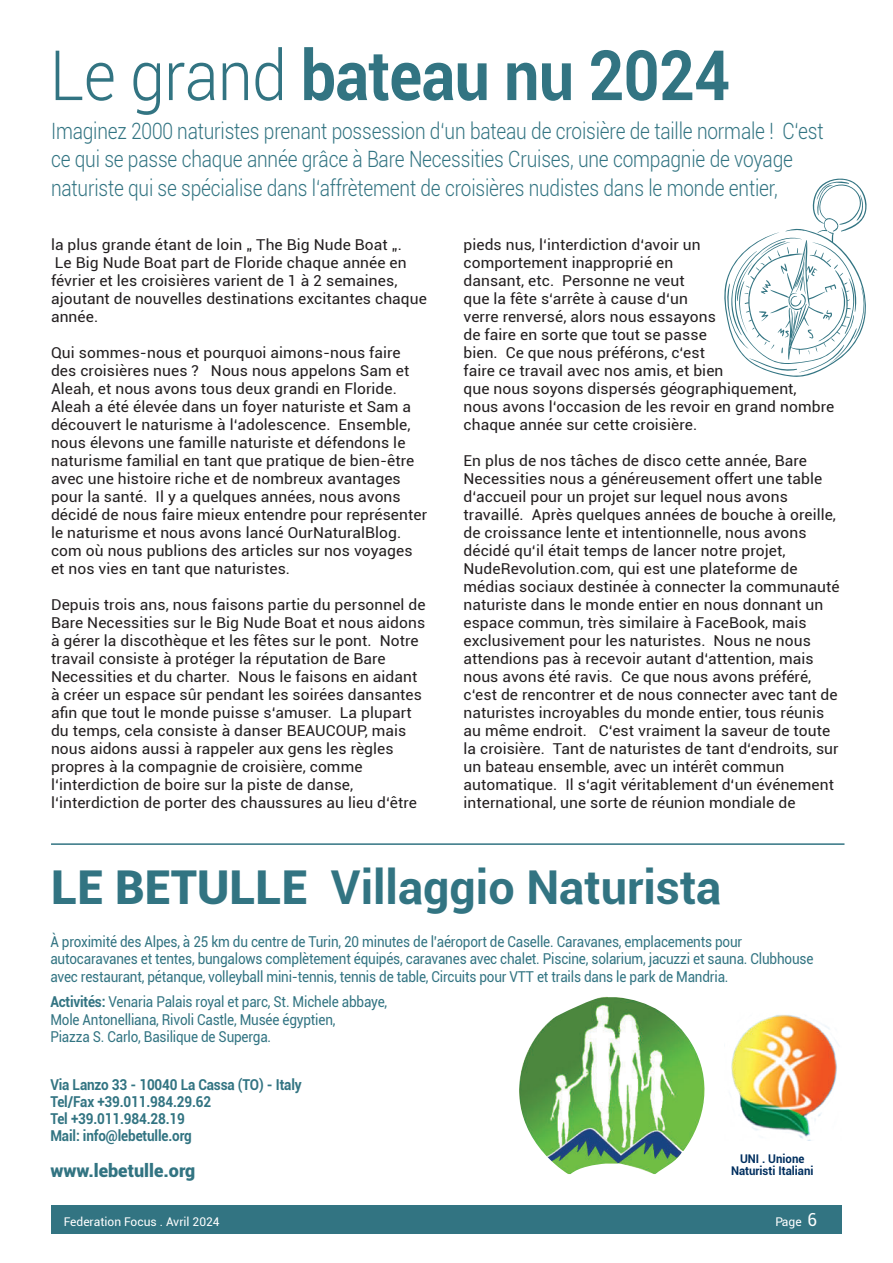
<style>
.page{position:relative;width:893px;height:1263px;background:#fff}
.page>*{position:absolute;margin:0;border:0;box-sizing:border-box;transform-origin:0 0}
.t1{font:700 69.45px "Roboto";letter-spacing:-.01em;color:#327482;scale:.9 1}
.t2{font:700 46.65px "Roboto";color:#327482}
.t3{font:300 22.5px/28.5px "Roboto";letter-spacing:-.01em;color:#327482;scale:.85 1}
.t4{font:900 18px "Roboto";color:#327482}
.t5{font:15px/18px "Roboto";letter-spacing:.005em;color:#231f20;scale:1.04 1}
.t6{font:15px/17.2px "Roboto";letter-spacing:-.015em;color:#327482;scale:.9 1}
.t7{font:700 15px/17.2px "Roboto";letter-spacing:-.01em;color:#327482;scale:.9 1}
.t8{font:12px "Roboto";color:#fff}
.t9{font:700 12px/12px "Roboto";color:#002f5f;text-align:center;scale:.95 1}
.s1{font-weight:300}
.s2{font-weight:900}
.s3{font-weight:700}
.s4{font-size:18px}
</style>
<div class="page">
<div style="left:51px;top:1205px;width:791px;height:29px;background:#327482"></div>
<hr style="left:51px;top:843px;width:793px;height:2px;background:#327482">
<svg style="left:724px;top:178px;width:143px;height:199px"></svg>
<img style="left:519px;top:996px;width:186px;height:178px">
<img style="left:731px;top:1014px;width:106px;height:127px">
<h1 class="t1" style="left:50px;top:45px;width:757px"><span class="s1">Le grand</span> bateau nu 2024</h1>
<p class="t3" style="left:51px;top:118px;width:910px">Imaginez 2000 naturistes prenant possession d‘un bateau de croisière de taille normale ! C‘est ce qui se passe chaque année grâce à Bare Necessities Cruises, une compagnie de voyage naturiste qui se spécialise dans l‘affrètement de croisières nudistes dans le monde entier,</p>
<p class="t5" style="left:51px;top:237px;width:363px">la plus grande étant de loin „ The Big Nude Boat „.<br>Le Big Nude Boat part de Floride chaque année en février et les croisières varient de 1 à 2 semaines, ajoutant de nouvelles destinations excitantes chaque année.</p>
<p class="t5" style="left:51px;top:345px;width:363px">Qui sommes-nous et pourquoi aimons-nous faire des croisières nues ? Nous nous appelons Sam et Aleah, et nous avons tous deux grandi en Floride.<br>Aleah a été élevée dans un foyer naturiste et Sam a découvert le naturisme à l‘adolescence. Ensemble, nous élevons une famille naturiste et défendons le naturisme familial en tant que pratique de bien-être avec une histoire riche et de nombreux avantages pour la santé. Il y a quelques années, nous avons décidé de nous faire mieux entendre pour représenter le naturisme et nous avons lancé OurNaturalBlog. com où nous publions des articles sur nos voyages et nos vies en tant que naturistes.</p>
<p class="t5" style="left:51px;top:597px;width:362px">Depuis trois ans, nous faisons partie du personnel de Bare Necessities sur le Big Nude Boat et nous aidons à gérer la discothèque et les fêtes sur le pont. Notre travail consiste à protéger la réputation de Bare Necessities et du charter. Nous le faisons en aidant à créer un espace sûr pendant les soirées dansantes afin que tout le monde puisse s‘amuser. La plupart du temps, cela consiste à danser BEAUCOUP, mais nous aidons aussi à rappeler aux gens les règles propres à la compagnie de croisière, comme l‘interdiction de boire sur la piste de danse, l‘interdiction de porter des chaussures au lieu d‘être</p>
<p class="t5" style="left:463px;top:237px;width:358px">pieds nus, l‘interdiction d‘avoir un<br>comportement inapproprié en<br>dansant, etc. Personne ne veut<br>que la fête s‘arrête à cause d‘un<br>verre renversé, alors nous essayons<br>de faire en sorte que tout se passe<br>bien. Ce que nous préférons, c‘est<br>faire ce travail avec nos amis, et bien<br>que nous soyons dispersés géographiquement, nous avons l‘occasion de les revoir en grand nombre chaque année sur cette croisière.</p>
<p class="t5" style="left:463px;top:453px;width:363px">En plus de nos tâches de disco cette année, Bare Necessities nous a généreusement offert une table d‘accueil pour un projet sur lequel nous avons travaillé. Après quelques années de bouche à oreille, de croissance lente et intentionnelle, nous avons décidé qu‘il était temps de lancer notre projet, NudeRevolution.com, qui est une plateforme de médias sociaux destinée à connecter la communauté naturiste dans le monde entier en nous donnant un espace commun, très similaire à FaceBook, mais exclusivement pour les naturistes. Nous ne nous attendions pas à recevoir autant d‘attention, mais nous avons été ravis. Ce que nous avons préféré, c‘est de rencontrer et de nous connecter avec tant de naturistes incroyables du monde entier, tous réunis au même endroit. C‘est vraiment la saveur de toute la croisière. Tant de naturistes de tant d‘endroits, sur un bateau ensemble, avec un intérêt commun automatique. Il s‘agit véritablement d‘un événement international, une sorte de réunion mondiale de</p>
<h2 class="t2" style="left:51px;top:867px;width:672px"><span class="s2">LE BETULLE</span> Villaggio Naturista</h2>
<p class="t6" style="left:50px;top:934px;width:849px">À proximité des Alpes, à 25 km du centre de Turin, 20 minutes de l’aéroport de Caselle. Caravanes, emplacements pour autocaravanes et tentes, bungalows complètement équipés, caravanes avec chalet. Piscine, solarium, jacuzzi et sauna. Clubhouse avec restaurant, pétanque, volleyball mini-tennis, tennis de table, Circuits pour VTT et trails dans le park de Mandria.</p>
<p class="t6" style="left:50px;top:994px;width:376px"><span class="s3">Activités:</span> Venaria Palais royal et parc, St. Michele abbaye,<br>Mole Antonelliana, Rivoli Castle, Musée égyptien,<br>Piazza S. Carlo, Basilique de Superga.</p>
<p class="t7" style="left:50px;top:1077px;width:281px">Via Lanzo 33 - 10040 La Cassa (TO) - Italy<br>Tel/Fax +39.011.984.29.62<br>Tel +39.011.984.28.19<br>Mail: info@lebetulle.org</p>
<p class="t4" style="left:50px;top:1163px;width:146px">www.lebetulle.org</p>
<p class="t9" style="left:731px;top:1153px;width:88px">UNI . Unione<br>Naturisti Italiani</p>
<p class="t8" style="left:64px;top:1216px;width:157px">Federation Focus . Avril 2024</p>
<p class="t8" style="left:775px;top:1216px;width:43px">Page <span class="s4">6</span></p>
</div>
